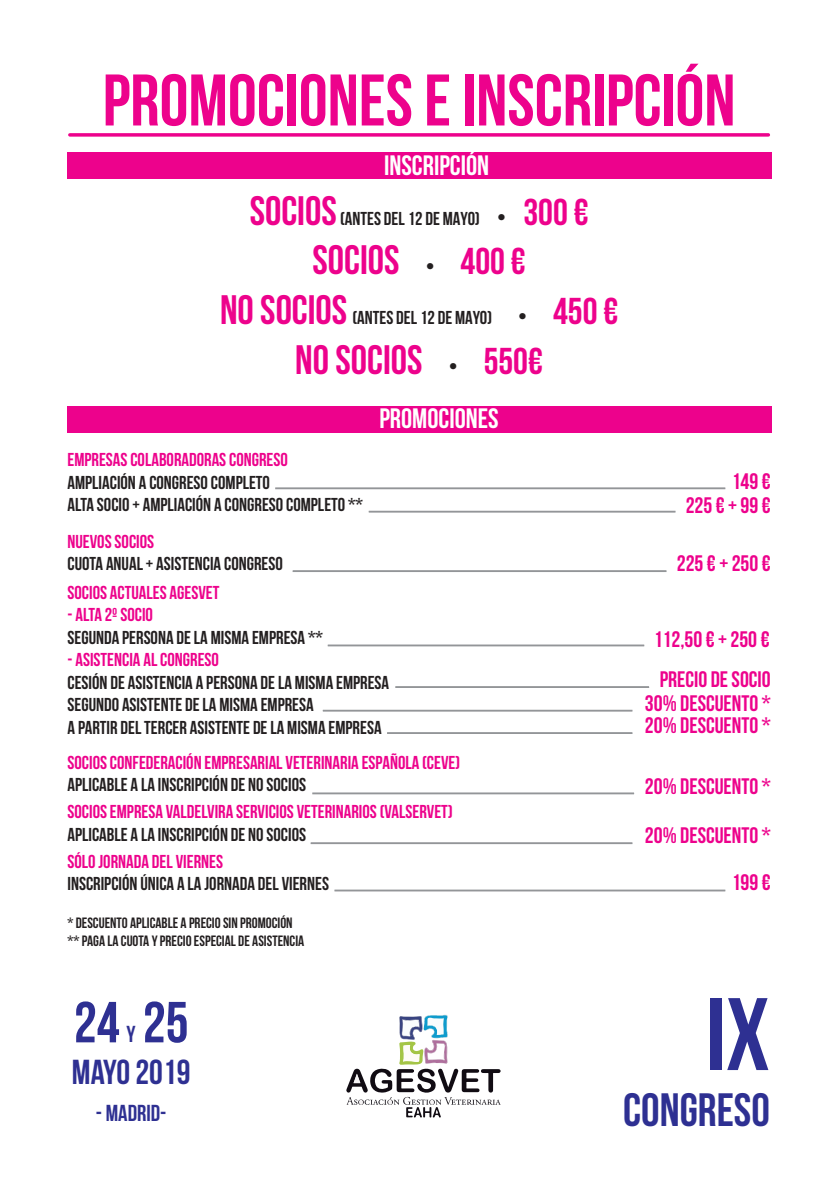
<style>
.page{position:relative;width:840px;height:1191px;background:#fff}
.page>*{position:absolute;margin:0;border:0;box-sizing:border-box;transform-origin:0 0}
.t1{font:102.8px "Bebas Neue";color:#2e3092}
.t2{font:72.8px "Bebas Neue";color:#ed028c}
.t3{font:57.8px "Bebas Neue";color:#2e3092}
.t4{font:46.6px "Bebas Neue";color:#2e3092}
.t5{font:41px "Bebas Neue";color:#ed028c}
.t6{font:34.6px "Bebas Neue";color:#2e3092}
.t7{font:28px "Bebas Neue";color:#fff}
.t8{font:23px "Bebas Neue";color:#2e3092}
.t9{font:22.4px/40.2px "Bebas Neue";color:#ed028c}
.t10{font:18.6px/22.4px "Bebas Neue";color:#231f20}
.t11{font:18.6px/22.4px "Bebas Neue";color:#ed028c}
.t12{font:15px/18px "Bebas Neue";color:#231f20}
.s1{font-size:41px;color:#ed028c}
.s2{font-size:22.4px}
.s3{font-size:37.4px;color:#ed028c}
.s4{font-size:22.4px;color:#231f20}
.s5{font-size:37.4px}
.s6{color:#ed028c}
.s7{color:#231f20}
</style>
<div class="page">
<div style="left:67px;top:406px;width:703px;height:26px;background:#ed028c"></div>
<div style="left:67px;top:152px;width:703px;height:27px;background:#ed028c"></div>
<svg style="left:70px;top:133px;width:698px;height:4px;background:#ef229a"></svg>
<svg style="left:346px;top:1014px;width:155px;height:104px"></svg>
<hr style="left:368px;top:511px;width:307px;height:1px;background:#939598">
<hr style="left:275px;top:487px;width:450px;height:2px;background:#939598">
<hr style="left:292px;top:570px;width:374px;height:2px;background:#939598">
<hr style="left:312px;top:792px;width:321px;height:2px;background:#939598">
<hr style="left:310px;top:842px;width:322px;height:2px;background:#939598">
<hr style="left:334px;top:889px;width:391px;height:2px;background:#939598">
<hr style="left:327px;top:644px;width:317px;height:2px;background:#939598">
<hr style="left:395px;top:686px;width:253px;height:2px;background:#939598">
<hr style="left:387px;top:732px;width:245px;height:2px;background:#939598">
<hr style="left:322px;top:709px;width:310px;height:2px;background:#939598">
<p class="t2" style="left:103px;top:60px;width:634px">PROMOCIONES E INSCRIPCIÓN</p>
<p class="t7" style="left:384px;top:150px;width:106px">INSCRIPCIÓN</p>
<p class="t10" style="left:249px;top:207px;width:340px"><span class="s1">SOCIOS</span> (ANTES DEL 12 DE MAYO) <span class="s2">•</span> <span class="s3">300 €</span></p>
<p class="t5" style="left:312px;top:238px;width:214px">SOCIOS <span class="s4">•</span> <span class="s5">400 €</span></p>
<p class="t10" style="left:220px;top:306px;width:399px"><span class="s1">NO SOCIOS</span> (ANTES DEL 12 DE MAYO) <span class="s2">•</span> <span class="s3">450 €</span></p>
<p class="t5" style="left:295px;top:337px;width:249px">NO SOCIOS <span class="s4">•</span> <span class="s5">550€</span></p>
<p class="t7" style="left:379px;top:403px;width:121px">PROMOCIONES</p>
<p class="t10" style="left:67px;top:448px;width:297px"><span class="s6">EMPRESAS COLABORADORAS CONGRESO<br></span>AMPLIACIÓN A CONGRESO COMPLETO<br>ALTA SOCIO + AMPLIACIÓN A CONGRESO COMPLETO **</p>
<p class="t10" style="left:67px;top:530px;width:217px"><span class="s6">NUEVOS SOCIOS<br></span>CUOTA ANUAL + ASISTENCIA CONGRESO</p>
<p class="t11" style="left:67px;top:581px;width:153px">SOCIOS ACTUALES AGESVET</p>
<p class="t10" style="left:67px;top:603px;width:257px"><span class="s6">- ALTA 2º SOCIO<br></span>SEGUNDA PERSONA DE LA MISMA EMPRESA **</p>
<p class="t10" style="left:67px;top:648px;width:323px"><span class="s6">- ASISTENCIA AL CONGRESO<br></span>CESIÓN DE ASISTENCIA A PERSONA DE LA MISMA EMPRESA SEGUNDO ASISTENTE DE LA MISMA EMPRESA<br>A PARTIR DEL TERCER ASISTENTE DE LA MISMA EMPRESA</p>
<p class="t11" style="left:67px;top:750px;width:394px">SOCIOS CONFEDERACIÓN EMPRESARIAL VETERINARIA ESPAÑOLA (CEVE)<br><span class="s7">APLICABLE A LA INSCRIPCIÓN DE NO SOCIOS</span></p>
<p class="t11" style="left:67px;top:800px;width:386px">SOCIOS EMPRESA VALDELVIRA SERVICIOS VETERINARIOS (VALSERVET)<br><span class="s7">APLICABLE A LA INSCRIPCIÓN DE NO SOCIOS</span></p>
<p class="t10" style="left:67px;top:849px;width:263px"><span class="s6">SÓLO JORNADA DEL VIERNES<br></span>INSCRIPCIÓN ÚNICA A LA JORNADA DEL VIERNES</p>
<p class="t12" style="left:67px;top:914px;width:238px">* DESCUENTO APLICABLE A PRECIO SIN PROMOCIÓN ** PAGA LA CUOTA Y PRECIO ESPECIAL DE ASISTENCIA</p>
<p class="t3" style="left:74px;top:990px;width:116px">24 25</p>
<p class="t8" style="left:126px;top:1021px;width:11px">Y</p>
<p class="t6" style="left:72px;top:1053px;width:120px">MAYO 2019</p>
<p class="t8" style="left:96px;top:1100px;width:72px">- MADRID-</p>
<p class="t9" style="left:731px;top:460px;width:40px">149 €</p>
<p class="t9" style="left:685px;top:485px;width:86px">225 € + 99 €</p>
<p class="t9" style="left:676px;top:543px;width:95px">225 € + 250 €</p>
<p class="t9" style="left:653px;top:618px;width:118px">112,50 € + 250 €<br>PRECIO DE SOCIO</p>
<p class="t9" style="left:644px;top:691px;width:127px;line-height:22.4px">30% DESCUENTO *<br>20% DESCUENTO *</p>
<p class="t9" style="left:644px;top:761px;width:127px;line-height:48.6px">20% DESCUENTO *<br>20% DESCUENTO *</p>
<p class="t9" style="left:731px;top:862px;width:40px">199 €</p>
<p class="t1" style="left:705px;top:978px;width:65px">IX</p>
<p class="t4" style="left:622px;top:1084px;width:148px">CONGRESO</p>
</div>
